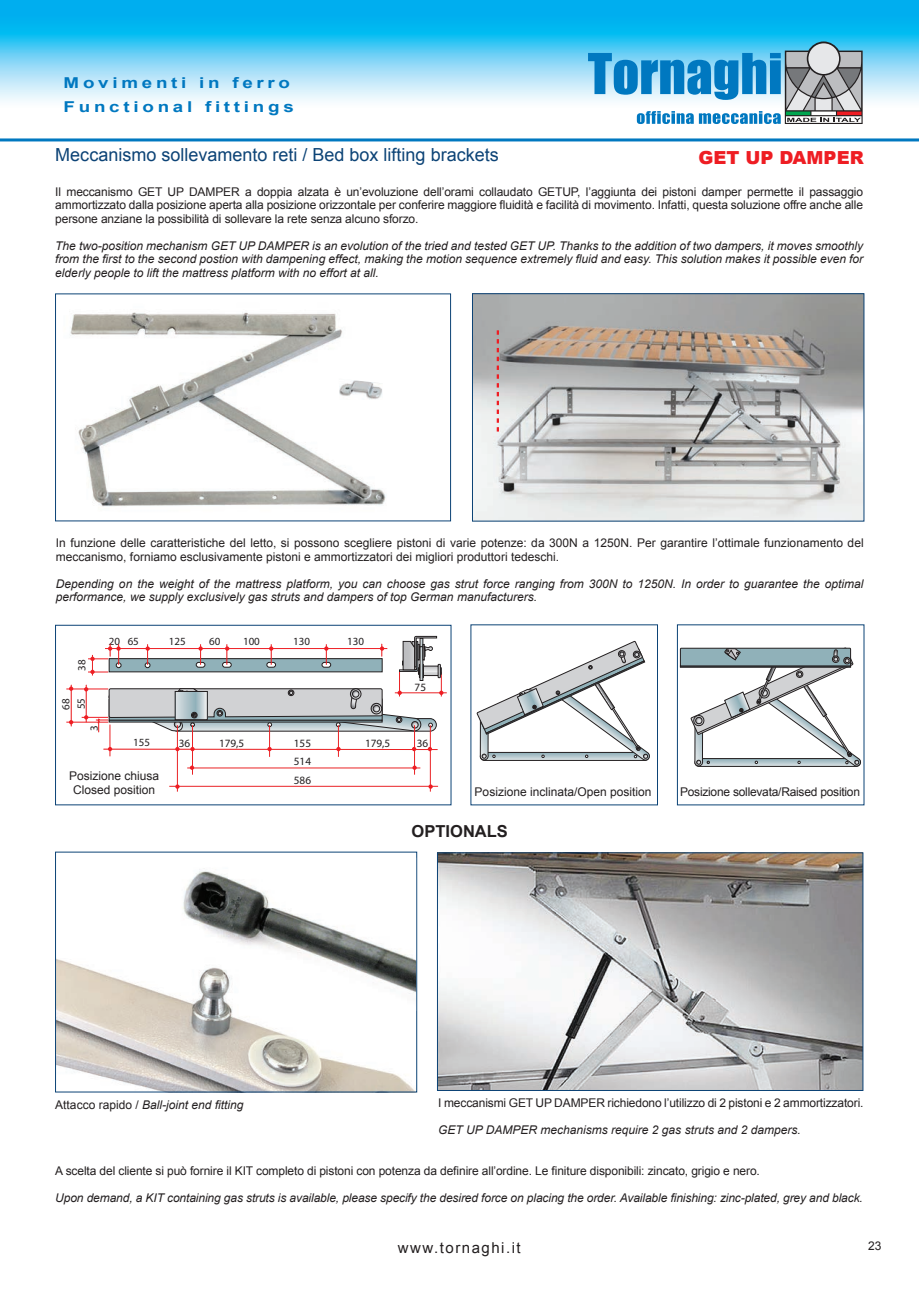
<style>
.page{position:relative;width:919px;height:1289px;background:#fff}
.page>*{position:absolute;margin:0;border:0;box-sizing:border-box;transform-origin:0 0}
.t1{font:18px "Arial";color:#0c4376}
.t2{font:900 18px "Arial";color:#ee1d23}
.t3{font:700 16.5px "Arial";color:#231f20}
.t4{font:700 15px/24px "Arial";letter-spacing:.2em;color:#0078c0;scale:1.25 1}
.t5{font:15px "Arial";letter-spacing:.1em;color:#231f20}
.t6{font:12px/13.5px "Arial";letter-spacing:-.01em;color:#231f20}
.t7{font:italic 12px/13.5px "Arial";color:#231f20;text-align:justify}
.t8{font:11.1px/19px "Myriad";color:#231f20}
.t9{font:10.95px "Myriad";color:#231f20}
.t10{font:7.05px "Myriad";color:#231f20}
.s1{font-style:normal}
</style>
<div class="page">
<svg style="left:0;top:0;width:918px;height:120px"></svg>
<svg style="left:588px;top:41px;width:274px;height:83px"></svg>
<hr style="left:0;top:138px;width:918px;height:3px;background:#0078c0">
<img style="left:57px;top:959px;width:357px;height:131px">
<div style="left:55px;top:851px;width:362px;height:241px;border:1px solid #0c4376"></div>
<img style="left:148px;top:857px;width:268px;height:154px">
<img style="left:70px;top:312px;width:316px;height:195px">
<div style="left:55px;top:293px;width:396px;height:228px;border:1px solid #0c4376"></div>
<img style="left:474px;top:295px;width:388px;height:224px">
<div style="left:472px;top:293px;width:392px;height:228px;border:1px solid #0c4376"></div>
<img style="left:439px;top:854px;width:422px;height:234px">
<div style="left:437px;top:852px;width:426px;height:238px;border:1px solid #0c4376"></div>
<hr style="left:430px;top:725px;width:1px;height:66px;background:#ea2225">
<hr style="left:414px;top:725px;width:1px;height:49px;background:#ea2225">
<hr style="left:338px;top:725px;width:1px;height:31px;background:#ea2225">
<hr style="left:269px;top:725px;width:1px;height:31px;background:#ea2225">
<hr style="left:192px;top:725px;width:1px;height:49px;background:#ea2225">
<hr style="left:177px;top:725px;width:1px;height:66px;background:#ea2225">
<hr style="left:110px;top:724px;width:1px;height:32px;background:#ea2225">
<hr style="left:66px;top:721px;width:42px;height:1px;background:#ee1d23">
<hr style="left:169px;top:786px;width:269px;height:1px;background:#ea2225">
<hr style="left:395px;top:692px;width:52px;height:1px;background:#ea2225">
<hr style="left:187px;top:767px;width:233px;height:1px;background:#ea2225">
<hr style="left:71px;top:685px;width:1px;height:41px;background:#ea2225">
<hr style="left:66px;top:688px;width:42px;height:1px;background:#ee1d23">
<svg style="left:428px;top:784px;width:5px;height:4px"></svg>
<svg style="left:412px;top:765px;width:5px;height:4px"></svg>
<svg style="left:103px;top:747px;width:334px;height:4px"></svg>
<svg style="left:82px;top:636px;width:361px;height:96px"></svg>
<div style="left:55px;top:625px;width:396px;height:180px;border:1px solid #0c4376"></div>
<svg style="left:680px;top:647px;width:181px;height:119px"></svg>
<svg style="left:477px;top:641px;width:173px;height:119px"></svg>
<svg style="left:496px;top:330px;width:3px;height:101px"></svg>
<img style="left:339px;top:378px;width:44px;height:21px">
<p class="t4" style="left:64px;top:71px;width:186px">Movimenti in ferro<br>Functional fittings</p>
<p class="t1" style="left:55px;top:142px;width:445px">Meccanismo sollevamento reti / Bed box lifting brackets</p>
<p class="t6" style="left:55px;top:185px;width:809px">Il meccanismo GET UP DAMPER a doppia alzata è un’evoluzione dell’orami collaudato GETUP, l’aggiunta dei pistoni damper permette il passaggio</p>
<p class="t6" style="left:55px;top:198px;width:809px">ammortizzato dalla posizione aperta alla posizione orizzontale per conferire maggiore fluidità e facilità di movimento. Infatti, questa soluzione offre anche alle persone anziane la possibilità di sollevare la rete senza alcuno sforzo.</p>
<p class="t7" style="left:55px;top:239px;width:809px">The two-position mechanism GET UP DAMPER is an evolution of the tried and tested GET UP. Thanks to the addition of two dampers, it moves smoothly from the first to the second postion with dampening effect, making the motion sequence extremely fluid and easy. This solution makes it possible even for elderly people to lift the mattress platform with no effort at all.</p>
<p class="t2" style="left:698px;top:144px;width:167px">GET UP DAMPER</p>
<p class="t6" style="left:56px;top:536px;width:809px">In funzione delle caratteristiche del letto, si possono scegliere pistoni di varie potenze: da 300N a 1250N. Per garantire l’ottimale funzionamento del</p>
<p class="t6" style="left:56px;top:550px;width:504px">meccanismo, forniamo esclusivamente pistoni e ammortizzatori dei migliori produttori tedeschi.</p>
<p class="t7" style="left:56px;top:577px;width:809px">Depending on the weight of the mattress platform, you can choose gas strut force ranging from 300N to 1250N. In order to guarantee the optimal</p>
<p class="t7" style="left:56px;top:590px;width:482px">performance, we supply exclusively gas struts and dampers of top German manufacturers.</p>
<p class="t10" style="left:582px;top:538px;width:12px">514</p>
<p class="t9" style="left:76px;top:670px;width:13px;rotate:-90deg">38</p>
<p class="t9" style="left:60px;top:710px;width:13px;rotate:-90deg">68</p>
<p class="t9" style="left:76px;top:709px;width:13px;rotate:-90deg">55</p>
<p class="t9" style="left:89px;top:731px;width:7px;rotate:-90deg">3</p>
<p class="t9" style="left:109px;top:635px;width:32px">20 65</p>
<p class="t9" style="left:169px;top:635px;width:18px">125</p>
<p class="t9" style="left:209px;top:635px;width:13px">60</p>
<p class="t9" style="left:243px;top:635px;width:18px">100</p>
<p class="t9" style="left:293px;top:635px;width:18px">130</p>
<p class="t9" style="left:347px;top:635px;width:18px">130</p>
<p class="t8" style="left:414px;top:678px;width:13px">75</p>
<p class="t9" style="left:133px;top:737px;width:18px">155</p>
<p class="t8" style="left:294px;top:734px;width:19px">155</p>
<p class="t8" style="left:179px;top:734px;width:13px">36</p>
<p class="t8" style="left:219px;top:734px;width:27px">179,5</p>
<p class="t8" style="left:365px;top:734px;width:27px">179,5</p>
<p class="t8" style="left:417px;top:734px;width:13px">36</p>
<p class="t8" style="left:294px;top:752px;width:19px">514<br>586</p>
<p class="t6" style="left:69px;top:768px;width:92px">Posizione chiusa</p>
<p class="t6" style="left:73px;top:783px;width:84px">Closed position</p>
<p class="t6" style="left:474px;top:785px;width:178px">Posizione inclinata/Open position</p>
<p class="t6" style="left:680px;top:785px;width:181px">Posizione sollevata/Raised position</p>
<p class="t3" style="left:411px;top:819px;width:98px">OPTIONALS</p>
<p class="t7" style="left:55px;top:1098px;width:190px"><span class="s1">Attacco rapido /</span> Ball-joint end fitting</p>
<p class="t6" style="left:438px;top:1095px;width:427px">I meccanismi GET UP DAMPER richiedono l’utilizzo di 2 pistoni e 2 ammortizzatori.</p>
<p class="t7" style="left:438px;top:1122px;width:364px">GET UP DAMPER mechanisms require 2 gas struts and 2 dampers.</p>
<p class="t6" style="left:55px;top:1164px;width:706px">A scelta del cliente si può fornire il KIT completo di pistoni con potenza da definire all’ordine. Le finiture disponibili: zincato, grigio e nero.</p>
<p class="t7" style="left:55px;top:1191px;width:809px">Upon demand, a KIT containing gas struts is available, please specify the desired force on placing the order. Available finishing: zinc-plated, grey and black.</p>
<p class="t5" style="left:398px;top:1238px;width:124px">www.tornaghi.it</p>
<p class="t6" style="left:868px;top:1239px;width:15px">23</p>
</div>
